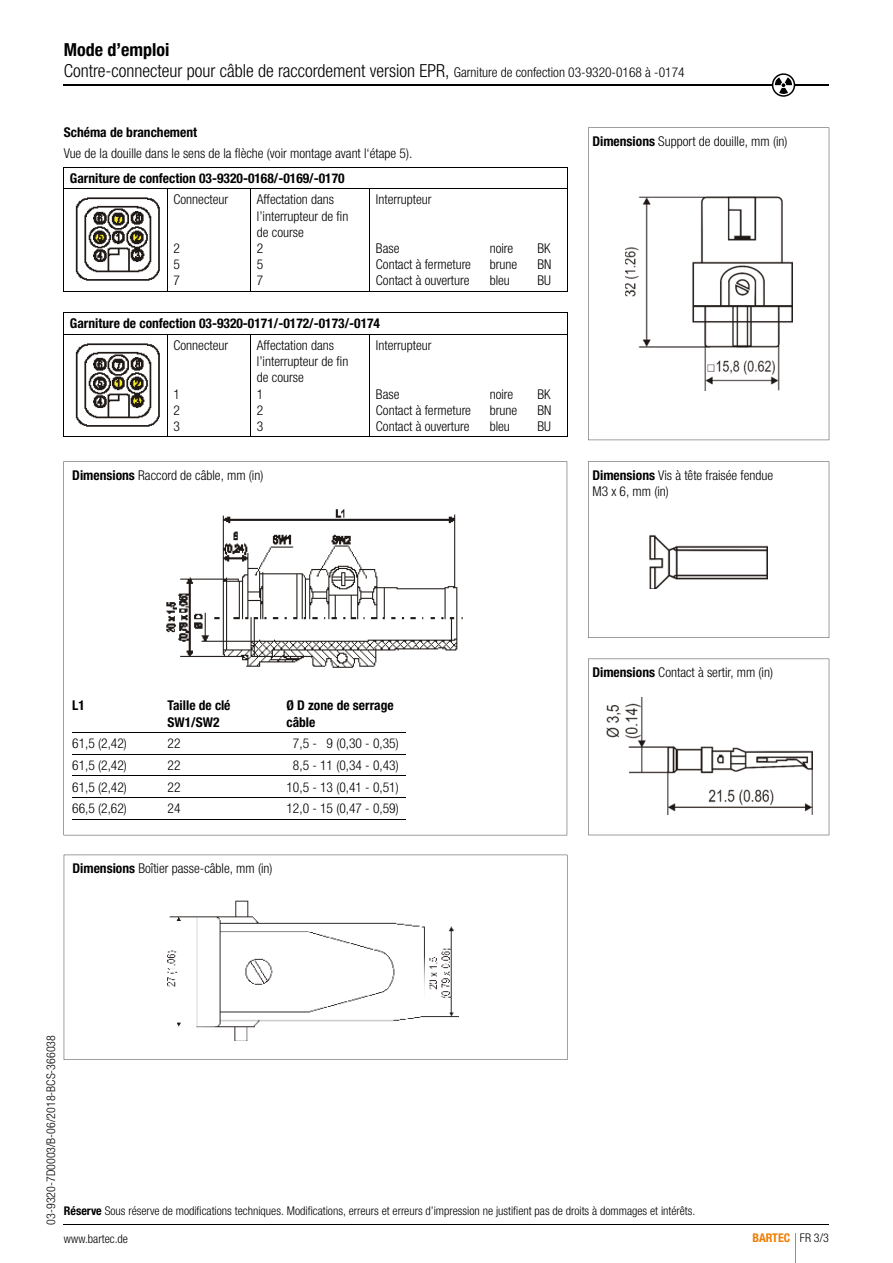
<style>
.page{position:relative;width:893px;height:1263px;background:#fff}
.page>*{position:absolute;margin:0;border:0;box-sizing:border-box;transform-origin:0 0}
.t1{font:300 condensed 18px/21.6px "Helvetica Neue LTW1 G";color:#000}
.t2{font:300 condensed 13.5px/16.2px "Helvetica Neue LTW1 G";color:#000}
.t3{font:700 condensed 13.5px/16.2px "Helvetica Neue LTW1 G";color:#000}
.t4{font:300 condensed 12px "Helvetica Neue LTW1 G";color:#000}
.t5{font:700 condensed 12px "Helvetica Neue LTW1 G";color:#ef7d00}
.s1{font-weight:700}
.s2{font-size:13.5px}
.s3{font-weight:300;color:#000}
</style>
<div class="page">
<hr style="left:64px;top:84px;width:765px;height:2px;background:#000">
<hr style="left:64px;top:1224px;width:765px;height:1px;background:#000">
<svg style="left:772px;top:73px;width:23px;height:24px"></svg>
<hr style="left:795px;top:1233px;width:1px;height:30px;background:#ef7d00">
<hr style="left:64px;top:167px;width:104px;height:1px;background:#000">
<hr style="left:168px;top:167px;width:83px;height:1px;background:#000">
<hr style="left:251px;top:167px;width:119px;height:1px;background:#000">
<hr style="left:370px;top:167px;width:114px;height:1px;background:#000">
<hr style="left:484px;top:167px;width:47px;height:1px;background:#000">
<hr style="left:531px;top:167px;width:36px;height:1px;background:#000">
<svg style="left:567px;top:167px;width:1px;height:22px"></svg>
<hr style="left:64px;top:189px;width:104px;height:1px;background:#000">
<hr style="left:64px;top:189px;width:1px;height:102px;background:#000">
<hr style="left:168px;top:189px;width:83px;height:1px;background:#000">
<hr style="left:167px;top:189px;width:1px;height:102px;background:#000">
<hr style="left:251px;top:189px;width:119px;height:1px;background:#000">
<hr style="left:251px;top:189px;width:1px;height:102px;background:#000">
<hr style="left:370px;top:189px;width:114px;height:1px;background:#000">
<hr style="left:370px;top:189px;width:1px;height:102px;background:#000">
<hr style="left:484px;top:189px;width:47px;height:1px;background:#000">
<hr style="left:531px;top:189px;width:36px;height:1px;background:#000">
<hr style="left:567px;top:189px;width:1px;height:102px;background:#000">
<hr style="left:64px;top:291px;width:104px;height:1px;background:#000">
<hr style="left:168px;top:291px;width:83px;height:1px;background:#000">
<hr style="left:251px;top:291px;width:119px;height:1px;background:#000">
<hr style="left:370px;top:291px;width:114px;height:1px;background:#000">
<hr style="left:484px;top:291px;width:47px;height:1px;background:#000">
<hr style="left:531px;top:291px;width:36px;height:1px;background:#000">
<hr style="left:64px;top:312px;width:104px;height:1px;background:#000">
<hr style="left:168px;top:312px;width:83px;height:1px;background:#000">
<hr style="left:251px;top:312px;width:119px;height:1px;background:#000">
<hr style="left:370px;top:312px;width:114px;height:1px;background:#000">
<hr style="left:484px;top:312px;width:47px;height:1px;background:#000">
<hr style="left:531px;top:312px;width:36px;height:1px;background:#000">
<svg style="left:567px;top:313px;width:1px;height:21px"></svg>
<hr style="left:64px;top:334px;width:104px;height:1px;background:#000">
<hr style="left:64px;top:334px;width:1px;height:103px;background:#000">
<hr style="left:168px;top:334px;width:83px;height:1px;background:#000">
<hr style="left:167px;top:334px;width:1px;height:103px;background:#000">
<hr style="left:251px;top:334px;width:119px;height:1px;background:#000">
<hr style="left:251px;top:334px;width:1px;height:103px;background:#000">
<hr style="left:370px;top:334px;width:114px;height:1px;background:#000">
<hr style="left:370px;top:334px;width:1px;height:103px;background:#000">
<hr style="left:484px;top:334px;width:47px;height:1px;background:#000">
<hr style="left:531px;top:334px;width:36px;height:1px;background:#000">
<hr style="left:567px;top:334px;width:1px;height:103px;background:#000">
<hr style="left:64px;top:437px;width:104px;height:1px;background:#000">
<hr style="left:168px;top:437px;width:83px;height:1px;background:#000">
<hr style="left:251px;top:437px;width:119px;height:1px;background:#000">
<hr style="left:370px;top:437px;width:114px;height:1px;background:#000">
<hr style="left:484px;top:437px;width:47px;height:1px;background:#000">
<hr style="left:531px;top:437px;width:36px;height:1px;background:#000">
<img style="left:75px;top:197px;width:85px;height:84px">
<img style="left:75px;top:343px;width:85px;height:84px">
<svg style="left:64px;top:461px;width:503px;height:374px"></svg>
<img style="left:161px;top:506px;width:307px;height:164px">
<hr style="left:72px;top:732px;width:96px;height:1px;background:#000">
<hr style="left:168px;top:732px;width:118px;height:1px;background:#000">
<hr style="left:286px;top:732px;width:120px;height:1px;background:#000">
<hr style="left:72px;top:754px;width:96px;height:1px;background:#000">
<hr style="left:168px;top:754px;width:118px;height:1px;background:#000">
<hr style="left:286px;top:754px;width:120px;height:1px;background:#000">
<hr style="left:72px;top:776px;width:96px;height:1px;background:#000">
<hr style="left:168px;top:776px;width:118px;height:1px;background:#000">
<hr style="left:286px;top:776px;width:120px;height:1px;background:#000">
<hr style="left:72px;top:797px;width:96px;height:1px;background:#000">
<hr style="left:168px;top:797px;width:118px;height:1px;background:#000">
<hr style="left:286px;top:797px;width:120px;height:1px;background:#000">
<hr style="left:72px;top:819px;width:96px;height:1px;background:#000">
<hr style="left:168px;top:819px;width:118px;height:1px;background:#000">
<hr style="left:286px;top:819px;width:120px;height:1px;background:#000">
<svg style="left:64px;top:855px;width:503px;height:205px"></svg>
<img style="left:168px;top:898px;width:290px;height:143px">
<svg style="left:588px;top:128px;width:241px;height:312px"></svg>
<img style="left:625px;top:185px;width:167px;height:206px">
<svg style="left:588px;top:461px;width:241px;height:177px"></svg>
<img style="left:650px;top:524px;width:118px;height:65px">
<svg style="left:588px;top:659px;width:241px;height:176px"></svg>
<img style="left:607px;top:698px;width:205px;height:117px">
<h1 class="t1" style="left:64px;top:39px;width:622px"><span class="s1">Mode d’emploi<br></span>Contre-connecteur pour câble de raccordement version EPR, <span class="s2">Garniture de confection 03-9320-0168 à -0174</span></h1>
<p class="t3" style="left:64px;top:124px;width:135px">Schéma de branchement</p>
<p class="t2" style="left:64px;top:145px;width:350px">Vue de la douille dans le sens de la flèche (voir montage avant l‘étape 5).</p>
<p class="t3" style="left:70px;top:170px;width:276px">Garniture de confection 03-9320-0168/-0169/-0170</p>
<p class="t2" style="left:174px;top:192px;width:56px">Connecteur</p>
<p class="t2" style="left:174px;top:240px;width:8px;text-align:justify">2<br>5<br>7</p>
<p class="t2" style="left:257px;top:192px;width:93px">Affectation dans l’interrupteur de fin de course<br>2<br>5<br>7</p>
<p class="t2" style="left:376px;top:192px;width:57px">Interrupteur</p>
<p class="t2" style="left:376px;top:240px;width:97px">Base<br>Contact à fermeture<br>Contact à ouverture</p>
<p class="t2" style="left:490px;top:240px;width:29px">noire brune bleu</p>
<p class="t2" style="left:537px;top:240px;width:15px;text-align:justify">BK BN BU</p>
<p class="t3" style="left:70px;top:315px;width:312px">Garniture de confection 03-9320-0171/-0172/-0173/-0174</p>
<p class="t2" style="left:174px;top:337px;width:56px">Connecteur</p>
<p class="t2" style="left:174px;top:386px;width:8px;text-align:justify">1<br>2<br>3</p>
<p class="t2" style="left:257px;top:337px;width:93px">Affectation dans l’interrupteur de fin de course<br>1<br>2<br>3</p>
<p class="t2" style="left:376px;top:337px;width:57px">Interrupteur</p>
<p class="t2" style="left:376px;top:386px;width:97px">Base<br>Contact à fermeture<br>Contact à ouverture</p>
<p class="t2" style="left:490px;top:386px;width:29px">noire brune bleu</p>
<p class="t2" style="left:537px;top:386px;width:15px;text-align:justify">BK BN BU</p>
<p class="t2" style="left:72px;top:467px;width:193px"><span class="s1">Dimensions</span> Raccord de câble, mm (in)</p>
<p class="t2" style="left:592px;top:133px;width:197px"><span class="s1">Dimensions</span> Support de douille, mm (in)</p>
<p class="t2" style="left:592px;top:467px;width:182px"><span class="s1">Dimensions</span> Vis à tête fraisée fendue<br>M3 x 6, mm (in)</p>
<p class="t3" style="left:72px;top:698px;width:14px">L1</p>
<p class="t3" style="left:168px;top:698px;width:65px">Taille de clé<br>SW1/SW2</p>
<p class="t3" style="left:286px;top:698px;width:109px">Ø D zone de serrage câble</p>
<p class="t2" style="left:72px;top:735px;width:56px">61,5 (2,42)</p>
<p class="t2" style="left:168px;top:735px;width:14px">22</p>
<p class="t2" style="left:293px;top:735px;width:107px">7,5 - 9 (0,30 - 0,35)</p>
<p class="t2" style="left:72px;top:757px;width:56px">61,5 (2,42)</p>
<p class="t2" style="left:168px;top:757px;width:14px">22</p>
<p class="t2" style="left:293px;top:757px;width:107px">8,5 - 11 (0,34 - 0,43)</p>
<p class="t2" style="left:72px;top:779px;width:56px">61,5 (2,42)</p>
<p class="t2" style="left:168px;top:779px;width:14px">22</p>
<p class="t2" style="left:286px;top:779px;width:114px">10,5 - 13 (0,41 - 0,51)</p>
<p class="t2" style="left:72px;top:800px;width:56px">66,5 (2,62)</p>
<p class="t2" style="left:168px;top:800px;width:14px">24</p>
<p class="t2" style="left:286px;top:800px;width:114px">12,0 - 15 (0,47 - 0,59)</p>
<p class="t2" style="left:72px;top:860px;width:202px"><span class="s1">Dimensions</span> Boîtier passe-câble, mm (in)</p>
<p class="t2" style="left:592px;top:664px;width:182px"><span class="s1">Dimensions</span> Contact à sertir, mm (in)</p>
<p class="t4" style="left:44px;top:1225px;width:191px;rotate:-90deg">03-9320-7D0003/B-06/2018-BCS-366038</p>
<p class="t4" style="left:64px;top:1204px;width:633px"><span class="s1">Réserve</span> Sous réserve de modifications techniques. Modifications, erreurs et erreurs d’impression ne justifient pas de droits à dommages et intérêts.</p>
<p class="t4" style="left:64px;top:1231px;width:66px">www.bartec.de</p>
<p class="t5" style="left:752px;top:1231px;width:78px">BARTEC <span class="s3">FR 3/3</span></p>
</div>
